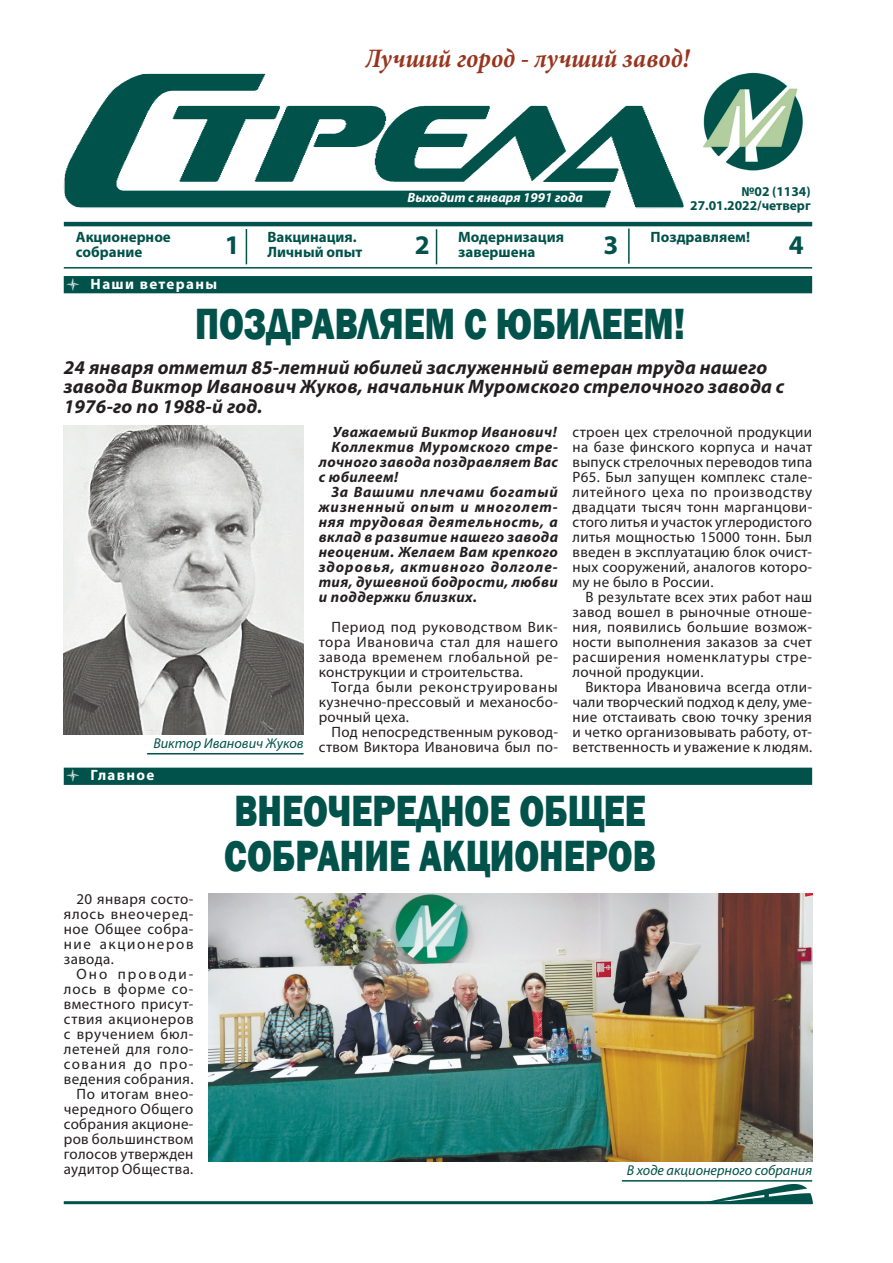
<style>
.page{position:relative;width:893px;height:1263px;background:#fff}
.page>*{position:absolute;margin:0;border:0;box-sizing:border-box;transform-origin:0 0}
.t1{font:800 45px/45px "Franklin Gothic";color:#00524a;scale:.8 1}
.t2{font:700 27px "Myriad Pro";color:#00524a}
.t3{font:italic 700 26.7px "Minion Pro";letter-spacing:-.005em;color:#99351f;scale:.93 1}
.t4{font:italic 700 19.5px/19.5px "Myriad Pro";letter-spacing:.01em;color:#231f20}
.t5{font:15px/15px "Myriad Pro";letter-spacing:.025em;color:#231f20;text-align:justify}
.t6{font:italic 700 15px "Myriad Pro";letter-spacing:.035em;color:#231f20}
.t7{font:700 15px/15px "Myriad Pro";color:#00524a}
.t8{font:italic 700 15px "Myriad Pro";letter-spacing:.065em;color:#231f20}
.t9{font:700 15px "Myriad Pro";letter-spacing:.09em;color:#fff}
.t10{font:italic 14.25px "Myriad Pro";color:#00524a}
.t11{font:700 13.5px/13.5px "Myriad Pro";color:#00524a;text-align:right}
.t12{font:italic 700 13.5px "Myriad Pro";color:#fff}
.s1{font-size:27px}
</style>
<div class="page">
<div style="left:724px;top:221px;width:89px;height:29px;background:#fff;border:2px solid #fff"></div>
<hr style="left:64px;top:1201px;width:748px;height:3px;background:#00524a">
<img style="left:703px;top:72px;width:100px;height:99px">
<img style="left:66px;top:75px;width:616px;height:131px">
<div style="left:63px;top:72px;width:622px;height:137px;border:2px solid #fff"></div>
<img style="left:698px;top:1184px;width:114px;height:18px">
<hr style="left:64px;top:222px;width:748px;height:4px;background:#00524a">
<hr style="left:64px;top:267px;width:748px;height:2px;background:#00524a">
<hr style="left:246px;top:229px;width:1px;height:35px;background:#00524a">
<hr style="left:436px;top:229px;width:1px;height:35px;background:#00524a">
<hr style="left:628px;top:229px;width:2px;height:35px;background:#00524a">
<div style="left:64px;top:276px;width:748px;height:17px;background:#00524a;border:2px solid #00524a"></div>
<img style="left:64px;top:426px;width:240px;height:308px">
<hr style="left:147px;top:753px;width:157px;height:1px;background:#00524a">
<div style="left:64px;top:768px;width:748px;height:17px;background:#00524a;border:2px solid #00524a"></div>
<img style="left:208px;top:893px;width:604px;height:268px">
<hr style="left:622px;top:1180px;width:190px;height:1px;background:#00524a">
<h3 class="t3" style="left:365px;top:40px;width:350px">Лучший город - лучший завод!</h3>
<p class="t12" style="left:407px;top:188px;width:177px">Выходит с января 1991 года</p>
<p class="t11" style="left:690px;top:184px;width:122px">№02 (1134)<br>27.01.2022/четверг</p>
<p class="t7" style="left:76px;top:229px;width:97px">Акционерное собрание</p>
<p class="t7" style="left:267px;top:229px;width:97px;text-indent:-43px"><span class="s1">1</span> Вакцинация.<br>Личный опыт</p>
<p class="t7" style="left:458px;top:229px;width:107px;text-indent:-43px"><span class="s1">2</span> Модернизация завершена</p>
<p class="t7" style="left:603px;top:229px;width:148px"><span class="s1">3</span> Поздравляем!</p>
<h2 class="t2" style="left:789px;top:227px;width:16px">4</h2>
<p class="t9" style="left:65px;top:274px;width:153px">● Наши ветераны</p>
<h1 class="t1" style="left:195px;top:302px;width:614px">ПОЗДРАВЛЯЕМ С ЮБИЛЕЕМ!</h1>
<h3 class="t4" style="left:64px;top:357px;width:722px">24 января отметил 85-летний юбилей заслуженный ветеран труда нашего завода Виктор Иванович Жуков, начальник Муромского стрелочного завода с<br>1976-го по 1988-й год.</h3>
<p class="t6" style="left:333px;top:422px;width:226px">Уважаемый Виктор Иванович!</p>
<p class="t6" style="left:331px;top:437px;width:228px">Коллектив Муромского стре-</p>
<p class="t6" style="left:319px;top:452px;width:241px">лочного завода поздравляет Вас</p>
<p class="t6" style="left:319px;top:467px;width:81px">с юбилеем!</p>
<p class="t6" style="left:331px;top:482px;width:228px">За Вашими плечами богатый</p>
<p class="t8" style="left:319px;top:497px;width:241px">жизненный опыт и многолет-</p>
<p class="t6" style="left:319px;top:512px;width:241px">няя трудовая деятельность, а</p>
<p class="t6" style="left:319px;top:527px;width:241px">вклад в развитие нашего завода</p>
<p class="t6" style="left:319px;top:542px;width:241px">неоценим. Желаем Вам крепкого</p>
<p class="t8" style="left:319px;top:557px;width:241px">здоровья, активного долголе-</p>
<p class="t6" style="left:319px;top:572px;width:241px">тия, душевной бодрости, любви</p>
<p class="t6" style="left:319px;top:587px;width:160px">и поддержки близких.</p>
<p class="t5" style="left:319px;top:619px;width:241px;text-indent:13px">Период под руководством Вик&shy;тора Ивановича стал для нашего завода временем глобальной ре&shy;конструкции и строительства.</p>
<p class="t5" style="left:319px;top:679px;width:241px;text-indent:13px">Тогда были реконструированы кузнечно-прессовый и механосбо&shy;рочный цеха.</p>
<p class="t5" style="left:319px;top:724px;width:241px;text-align:right">Под непосредственным руковод&shy;ством Виктора Ивановича был по-</p>
<p class="t5" style="left:573px;top:424px;width:241px">строен цех стрелочной продукции на базе финского корпуса и начат выпуск стрелочных переводов типа Р65. Был запущен комплекс стале&shy;литейного цеха по производству двадцати тысяч тонн марганцови&shy;стого литья и участок углеродистого литья мощностью 15000 тонн. Был введен в эксплуатацию блок очист&shy;ных сооружений, аналогов которо&shy;му не было в России.</p>
<p class="t5" style="left:573px;top:589px;width:241px;text-indent:13px">В результате всех этих работ наш завод вошел в рыночные отноше&shy;ния, появились большие возмож&shy;ности выполнения заказов за счет расширения номенклатуры стре&shy;лочной продукции.</p>
<p class="t5" style="left:573px;top:679px;width:241px;text-indent:13px">Виктора Ивановича всегда отли&shy;чали творческий подход к делу, уме&shy;ние отстаивать свою точку зрения и четко организовывать работу, от&shy;ветственность и уважение к людям.</p>
<p class="t10" style="left:153px;top:734px;width:152px">Виктор Иванович Жуков</p>
<p class="t9" style="left:65px;top:765px;width:91px">● Главное</p>
<p class="t5" style="left:64px;top:891px;width:131px;text-indent:13px">20 января состо&shy;ялось внеочеред&shy;ное Общее собра&shy;ние акционеров завода.</p>
<p class="t5" style="left:64px;top:966px;width:131px;text-align:right">Оно проводи&shy;лось в форме со&shy;вместного присут&shy;ствия акционеров с вручением бюл&shy;летеней для голо&shy;сования до про&shy;ведения собрания.<br>По итогам внео&shy;чередного Общего собрания акционе&shy;ров большинством голосов утвержден аудитор Общества.</p>
<h1 class="t1" style="left:224px;top:788px;width:541px">ВНЕОЧЕРЕДНОЕ ОБЩЕЕ<br>СОБРАНИЕ АКЦИОНЕРОВ</h1>
<p class="t10" style="left:627px;top:1161px;width:187px">В ходе акционерного собрания</p>
</div>
